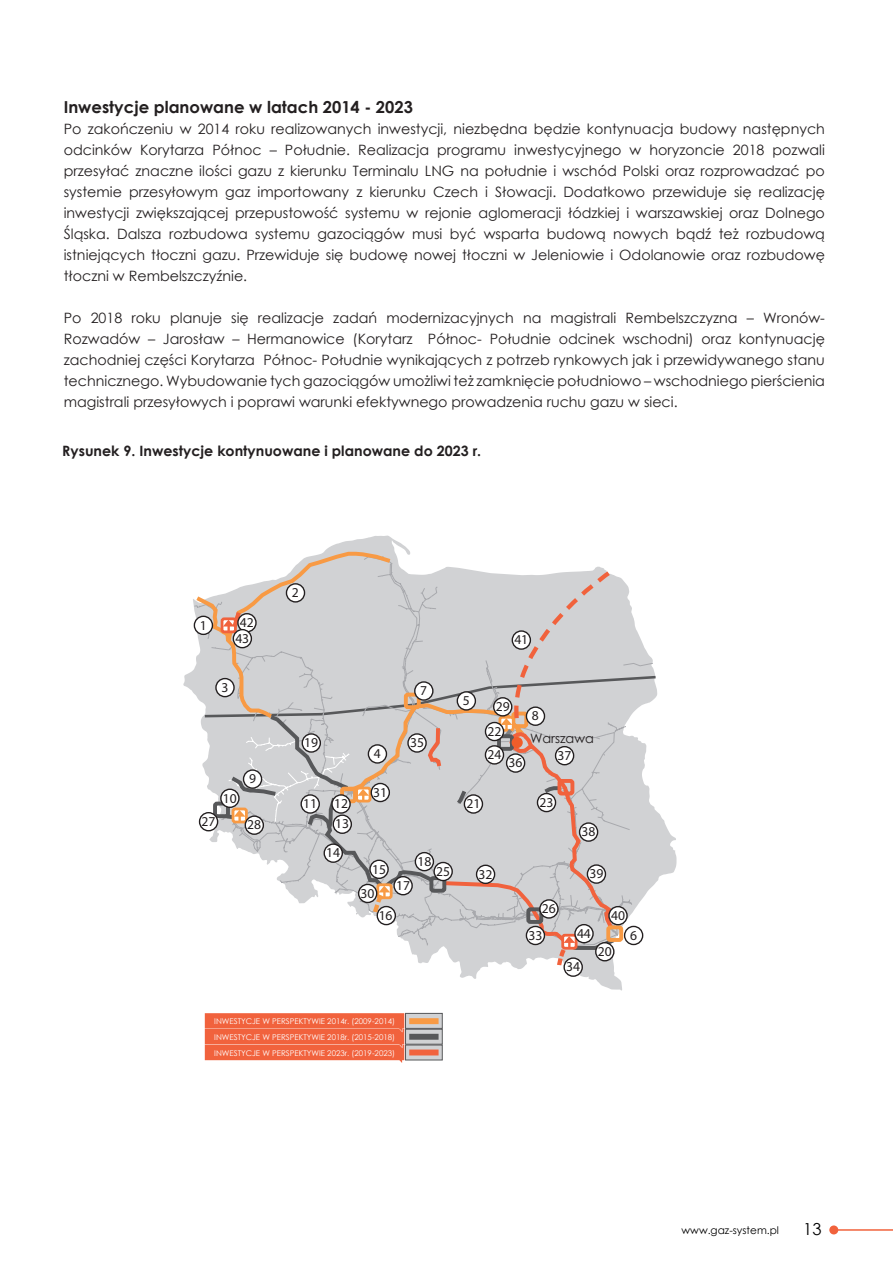
<style>
.page{position:relative;width:893px;height:1263px;background:#fff}
.page>*{position:absolute;margin:0;border:0;box-sizing:border-box;transform-origin:0 0}
.t1{font:700 16.5px "Century Gothic";color:#231f20}
.t2{font:16.5px "Century Gothic";color:#000}
.t3{font:14.25px/21px "Century Gothic";color:#231f20;text-align:justify}
.t4{font:700 14.25px "Century Gothic";color:#231f20}
.t5{font:13.65px/20.2px "Myriad Pro";color:#231f20}
.t6{font:12.9px "Century Gothic";color:#231f20}
.t7{font:10.5px "Century Gothic";color:#000}
.t8{font:9.9px "Century Gothic";color:#231f20}
.t9{font:7.95px/15.8px "Century Gothic";color:#fff;text-align:justify}
</style>
<div class="page">
<hr style="left:833px;top:1229px;width:60px;height:2px;background:#f1623c">
<div style="left:829px;top:1225px;width:9px;height:9px;background:#f1623c;border-radius:50%"></div>
<svg style="left:183px;top:536px;width:493px;height:454px"></svg>
<svg style="left:407px;top:1015px;width:33px;height:11px"></svg>
<div style="left:405px;top:1013px;width:37px;height:15px;border:1px solid #57585a"></div>
<svg style="left:407px;top:1031px;width:33px;height:11px"></svg>
<div style="left:405px;top:1029px;width:37px;height:15px;border:1px solid #57585a"></div>
<svg style="left:407px;top:1047px;width:33px;height:11px"></svg>
<div style="left:405px;top:1045px;width:37px;height:15px;border:1px solid #57585a"></div>
<div style="left:409px;top:1018px;width:30px;height:6px;background:#f89a44"></div>
<div style="left:409px;top:1034px;width:30px;height:6px;background:#57585a"></div>
<div style="left:409px;top:1049px;width:30px;height:6px;background:#f1623d"></div>
<svg style="left:205px;top:1013px;width:199px;height:50px;background:#f26e4b"></svg>
<svg style="left:564px;top:958px;width:18px;height:18px"></svg>
<div style="left:563px;top:957px;width:20px;height:20px;border:1px solid #231f20;border-radius:50%"></div>
<svg style="left:192px;top:550px;width:466px;height:419px"></svg>
<p class="t1" style="left:64px;top:94px;width:351px">Inwestycje planowane w latach 2014 - 2023</p>
<p class="t3" style="left:64px;top:118px;width:763px">Po zakończeniu w 2014 roku realizowanych inwestycji, niezbędna będzie kontynuacja budowy następnych odcinków Korytarza Północ – Południe. Realizacja programu inwestycyjnego w horyzoncie 2018 pozwali przesyłać znaczne ilości gazu z kierunku Terminalu LNG na południe i wschód Polski oraz rozprowadzać po systemie przesyłowym gaz importowany z kierunku Czech i Słowacji. Dodatkowo przewiduje się realizację inwestycji zwiększającej przepustowość systemu w rejonie aglomeracji łódzkiej i warszawskiej oraz Dolnego Śląska. Dalsza rozbudowa systemu gazociągów musi być wsparta budową nowych bądź też rozbudową istniejących tłoczni gazu. Przewiduje się budowę nowej tłoczni w Jeleniowie i Odolanowie oraz rozbudowę tłoczni w Rembelszczyźnie.</p>
<p class="t3" style="left:64px;top:307px;width:763px">Po 2018 roku planuje się realizacje zadań modernizacyjnych na magistrali Rembelszczyzna – Wronów-Rozwadów – Jarosław – Hermanowice (Korytarz Północ- Południe odcinek wschodni) oraz kontynuację zachodniej części Korytarza Północ- Południe wynikających z potrzeb rynkowych jak i przewidywanego stanu technicznego. Wybudowanie tych gazociągów umożliwi też zamknięcie południowo – wschodniego pierścienia magistrali przesyłowych i poprawi warunki efektywnego prowadzenia ruchu gazu w sieci.</p>
<p class="t8" style="left:452px;top:252px;width:50px">Warszawa</p>
<p class="t4" style="left:62px;top:440px;width:420px">Rysunek 9. Inwestycje kontynuowane i planowane do 2023 r.</p>
<p class="t5" style="left:200px;top:615px;width:8px">1</p>
<p class="t5" style="left:235px;top:614px;width:20px;line-height:15.9px;text-align:center">42<br>43</p>
<p class="t5" style="left:221px;top:677px;width:8px">3</p>
<p class="t5" style="left:223px;top:788px;width:15px">10</p>
<p class="t5" style="left:249px;top:768px;width:8px">9</p>
<p class="t5" style="left:202px;top:811px;width:15px">27</p>
<p class="t5" style="left:247px;top:814px;width:15px">28</p>
<p class="t5" style="left:292px;top:582px;width:8px">2</p>
<p class="t5" style="left:514px;top:629px;width:15px">41</p>
<p class="t5" style="left:420px;top:680px;width:8px">7</p>
<p class="t5" style="left:304px;top:732px;width:15px">19</p>
<p class="t5" style="left:410px;top:732px;width:15px">35</p>
<p class="t5" style="left:374px;top:743px;width:8px">4</p>
<p class="t5" style="left:303px;top:793px;width:15px">11</p>
<p class="t5" style="left:334px;top:793px;width:17px">12<br>13</p>
<p class="t5" style="left:326px;top:842px;width:15px">14</p>
<p class="t5" style="left:373px;top:782px;width:15px">31</p>
<p class="t5" style="left:372px;top:859px;width:15px">15</p>
<p class="t5" style="left:361px;top:883px;width:15px">30</p>
<p class="t5" style="left:396px;top:875px;width:15px">17</p>
<p class="t5" style="left:379px;top:905px;width:15px">16</p>
<p class="t5" style="left:417px;top:851px;width:15px">18</p>
<p class="t5" style="left:436px;top:861px;width:15px">25</p>
<p class="t5" style="left:463px;top:690px;width:8px">5</p>
<p class="t5" style="left:496px;top:696px;width:15px">29</p>
<p class="t5" style="left:487px;top:719px;width:15px;line-height:23.4px">22<br>24</p>
<p class="t5" style="left:509px;top:752px;width:15px">36</p>
<p class="t5" style="left:532px;top:705px;width:8px">8</p>
<p class="t6" style="left:530px;top:729px;width:65px">Warszawa</p>
<p class="t5" style="left:558px;top:745px;width:15px">37</p>
<p class="t5" style="left:466px;top:793px;width:15px">21</p>
<p class="t5" style="left:539px;top:792px;width:15px">23</p>
<p class="t5" style="left:582px;top:821px;width:15px">38</p>
<p class="t5" style="left:479px;top:864px;width:15px">32</p>
<p class="t5" style="left:589px;top:863px;width:15px">39</p>
<p class="t5" style="left:542px;top:898px;width:15px">26</p>
<p class="t5" style="left:528px;top:925px;width:15px">33</p>
<p class="t5" style="left:577px;top:923px;width:15px">44</p>
<p class="t5" style="left:611px;top:905px;width:15px">40</p>
<p class="t5" style="left:630px;top:925px;width:8px">6</p>
<p class="t5" style="left:566px;top:956px;width:15px">34</p>
<p class="t5" style="left:598px;top:941px;width:15px">20</p>
<p class="t9" style="left:214px;top:1013px;width:182px">INWESTYCJE W PERSPEKTYWIE 2014r. (2009-2014)<br>INWESTYCJE W PERSPEKTYWIE 2018r. (2015-2018)<br>INWESTYCJE W PERSPEKTYWIE 2023r. (2019-2023)</p>
<p class="t7" style="left:681px;top:1222px;width:99px">www.gaz-system.pl</p>
<p class="t2" style="left:803px;top:1218px;width:20px">13</p>
</div>
